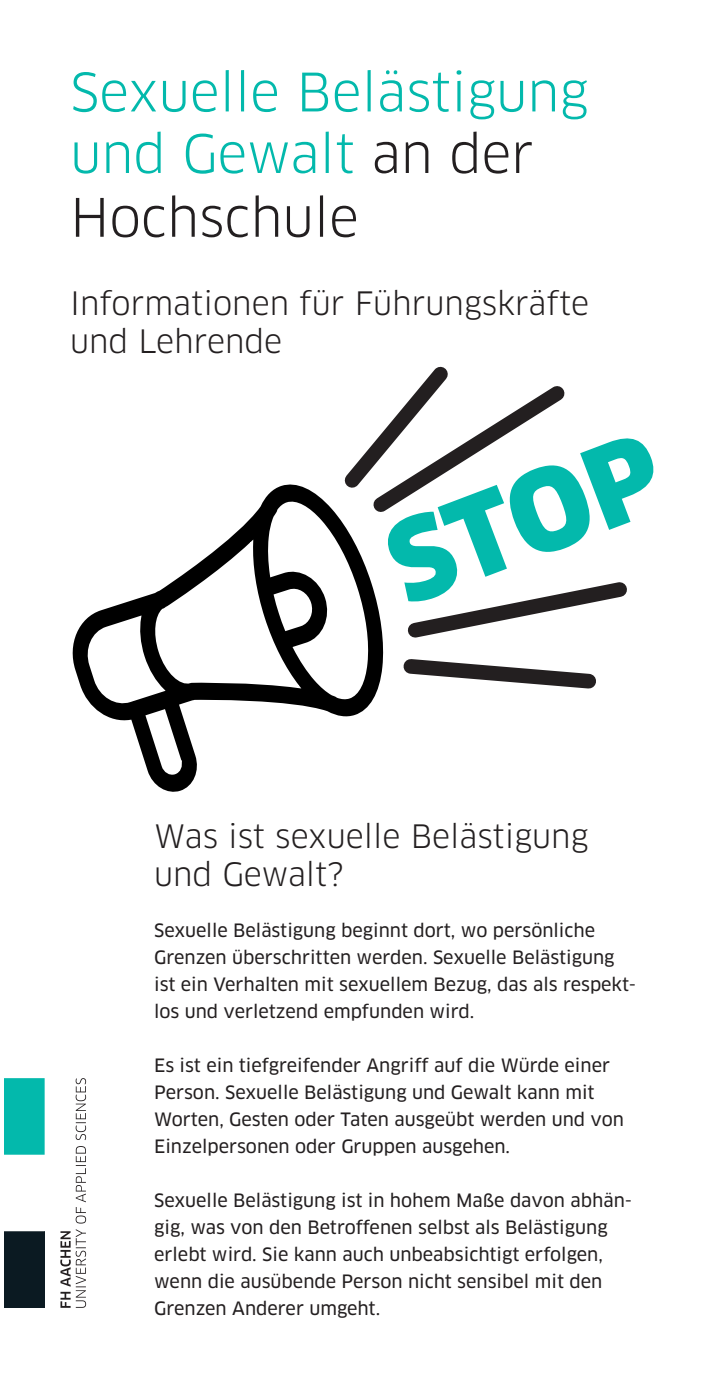
<style>
.page{position:relative;width:708px;height:1378px;background:#fff}
.page>*{position:absolute;margin:0;border:0;box-sizing:border-box;transform-origin:0 0}
.t1{font:900 109.35px "Clan OT";color:#03b9ac}
.t2{font:51.75px/62.6px "Clan OT";color:#03b9ac}
.t3{font:31.5px/38.2px "Clan OT";color:#231f20}
.t4{font:18px/27px "Clan OT News";color:#231f20}
.s1{color:#231f20}
</style>
<div class="page">
<svg style="left:5px;top:1078px;width:40px;height:229px"></svg>
<svg style="left:76px;top:1146px;width:10px;height:77px"></svg>
<svg style="left:76px;top:1078px;width:10px;height:62px"></svg>
<svg style="left:60px;top:1229px;width:26px;height:78px"></svg>
<svg style="left:72px;top:484px;width:312px;height:308px"></svg>
<svg style="left:376px;top:525px;width:8px;height:110px"></svg>
<svg style="left:331px;top:366px;width:234px;height:159px"></svg>
<svg style="left:403px;top:582px;width:224px;height:107px"></svg>
<h2 class="t2" style="left:70px;top:61px;width:520px">Sexuelle Belästigung und Gewalt <span class="s1">an der<br>Hochschule</span></h2>
<h3 class="t3" style="left:70px;top:284px;width:520px">Informationen für Führungskräfte und Lehrende</h3>
<h1 class="t1" style="left:369px;top:508px;width:285px;rotate:-21deg">STOP</h1>
<h3 class="t3" style="left:154px;top:817px;width:436px">Was ist sexuelle Belästigung und Gewalt?</h3>
<p class="t4" style="left:154px;top:917px;width:483px">Sexuelle Belästigung beginnt dort, wo persönliche Grenzen überschritten werden. Sexuelle Belästigung ist ein Verhalten mit sexuellem Bezug, das als respekt&shy;los und verletzend empfunden wird.</p>
<p class="t4" style="left:154px;top:1052px;width:471px">Es ist ein tiefgreifender Angriff auf die Würde einer Person. Sexuelle Belästigung und Gewalt kann mit Worten, Gesten oder Taten ausgeübt werden und von Einzelpersonen oder Gruppen ausgehen.</p>
<p class="t4" style="left:154px;top:1187px;width:479px">Sexuelle Belästigung ist in hohem Maße davon abhän&shy;gig, was von den Betroffenen selbst als Belästigung erlebt wird. Sie kann auch unbeabsichtigt erfolgen, wenn die ausübende Person nicht sensibel mit den Grenzen Anderer umgeht.</p>
</div>
